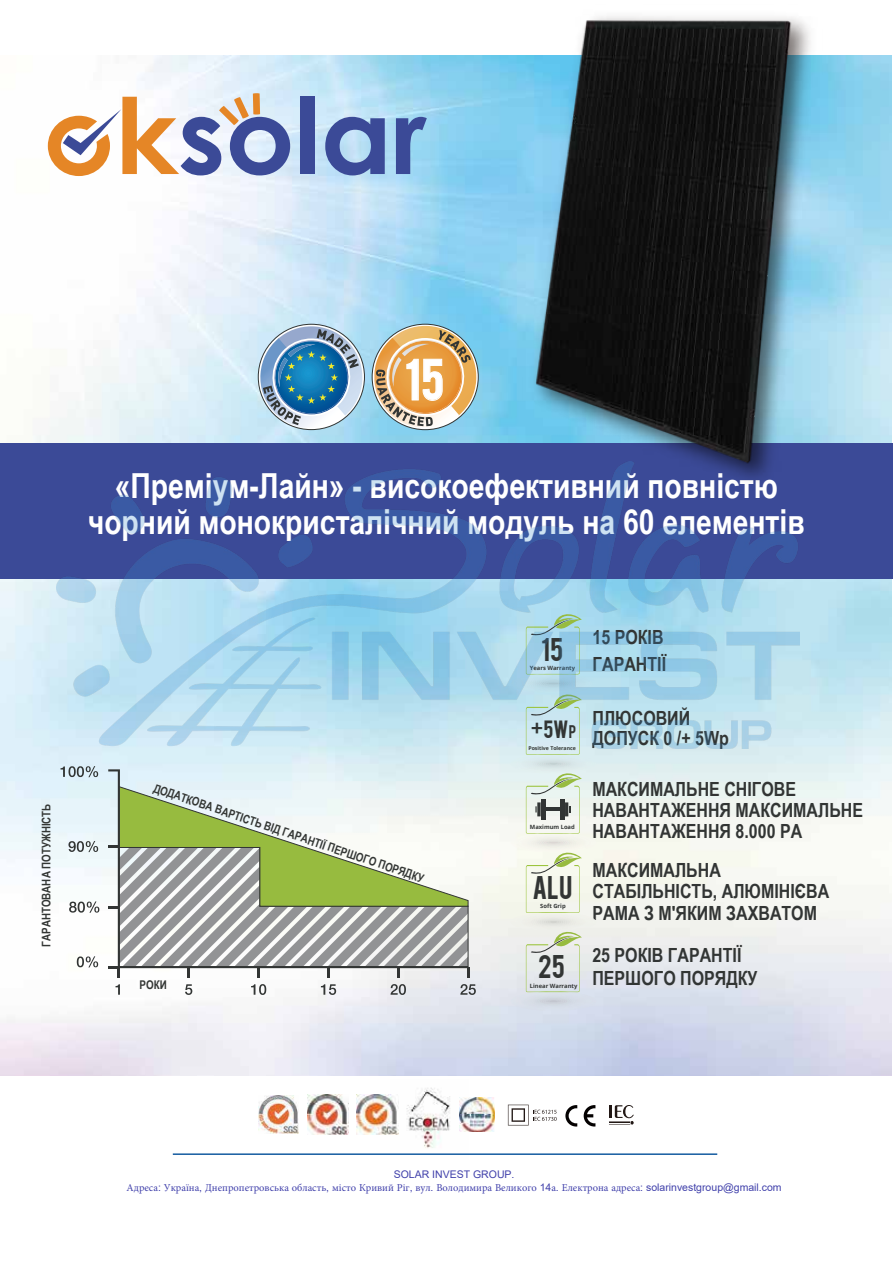
<style>
.page{position:relative;width:893px;height:1263px;background:#fff}
.page>*{position:absolute;margin:0;border:0;box-sizing:border-box;transform-origin:0 0}
.t1{font:45.75px "Bebas";color:#fff}
.t2{font:700 34.5px/35.4px "Arial Narrow";color:#fff;text-align:center}
.t3{font:25.8px "Bebas";color:#323534}
.t4{font:19.65px "Bebas";color:#323534}
.t5{font:700 19.5px/20.9px "Arial Narrow";color:#323534}
.t6{font:700 12px "Arial Narrow";color:#333634}
.t7{font:700 11.85px "Arial Narrow";color:#333634}
.t8{font:10.5px "Minion Pro";color:#4040aa}
.t9{font:10.5px "Arial";color:#4040aa}
.t10{font:700 5.85px "Open Sans";color:#323534}
.t11{font:700 5.25px "Open Sans";color:#323534}
.s1{font-size:22.65px}
.s2{font-size:14.4px}
.s3{font-family:"Arial"}
</style>
<div class="page">
<img style="left:0;top:56px;width:891px;height:1019px">
<div style="left:0;top:443px;width:893px;height:135px;background:#3b4a97"></div>
<img style="left:511px;top:912px;width:85px;height:20px">
<img style="left:513px;top:913px;width:81px;height:18px">
<img style="left:514px;top:913px;width:78px;height:18px">
<img style="left:516px;top:913px;width:75px;height:17px">
<img style="left:518px;top:914px;width:71px;height:16px">
<img style="left:520px;top:914px;width:67px;height:16px">
<img style="left:522px;top:915px;width:63px;height:14px">
<img style="left:523px;top:915px;width:60px;height:14px">
<img style="left:525px;top:916px;width:57px;height:12px">
<img style="left:527px;top:916px;width:53px;height:4px">
<img style="left:529px;top:916px;width:49px;height:4px">
<img style="left:532px;top:917px;width:42px;height:3px">
<img style="left:538px;top:918px;width:31px;height:2px">
<img style="left:541px;top:919px;width:24px;height:1px">
<img style="left:511px;top:754px;width:85px;height:20px">
<img style="left:513px;top:755px;width:81px;height:18px">
<svg style="left:526px;top:748px;width:56px;height:7px"></svg>
<img style="left:514px;top:755px;width:78px;height:18px">
<img style="left:516px;top:755px;width:75px;height:17px">
<img style="left:518px;top:756px;width:71px;height:16px">
<img style="left:520px;top:756px;width:67px;height:15px">
<img style="left:522px;top:757px;width:63px;height:14px">
<img style="left:523px;top:757px;width:60px;height:14px">
<img style="left:525px;top:757px;width:57px;height:13px">
<img style="left:527px;top:758px;width:53px;height:4px">
<img style="left:529px;top:758px;width:49px;height:4px">
<img style="left:534px;top:759px;width:39px;height:3px">
<img style="left:538px;top:760px;width:31px;height:2px">
<img style="left:543px;top:761px;width:21px;height:1px">
<img style="left:511px;top:991px;width:85px;height:20px">
<img style="left:513px;top:992px;width:81px;height:19px">
<svg style="left:526px;top:920px;width:56px;height:72px;background:#e0e5dd"></svg>
<img style="left:514px;top:992px;width:78px;height:18px">
<img style="left:516px;top:993px;width:75px;height:17px">
<img style="left:518px;top:993px;width:71px;height:16px">
<img style="left:520px;top:994px;width:67px;height:15px">
<img style="left:522px;top:994px;width:63px;height:14px">
<img style="left:523px;top:994px;width:60px;height:14px">
<img style="left:525px;top:995px;width:57px;height:13px">
<img style="left:527px;top:995px;width:53px;height:12px">
<img style="left:529px;top:996px;width:49px;height:11px">
<img style="left:531px;top:996px;width:45px;height:10px">
<img style="left:532px;top:996px;width:42px;height:10px">
<img style="left:534px;top:997px;width:39px;height:9px">
<img style="left:536px;top:997px;width:35px;height:8px">
<img style="left:538px;top:998px;width:31px;height:7px">
<img style="left:540px;top:998px;width:27px;height:6px">
<img style="left:541px;top:998px;width:24px;height:6px">
<img style="left:543px;top:999px;width:21px;height:5px">
<img style="left:545px;top:999px;width:17px;height:4px">
<svg style="left:547px;top:1000px;width:13px;height:3px"></svg>
<img style="left:511px;top:833px;width:85px;height:19px">
<img style="left:513px;top:834px;width:81px;height:18px">
<img style="left:514px;top:834px;width:78px;height:18px">
<img style="left:516px;top:834px;width:75px;height:17px">
<img style="left:518px;top:835px;width:71px;height:16px">
<img style="left:520px;top:835px;width:67px;height:15px">
<img style="left:522px;top:835px;width:63px;height:15px">
<img style="left:523px;top:836px;width:60px;height:14px">
<img style="left:525px;top:836px;width:57px;height:13px">
<img style="left:527px;top:837px;width:53px;height:4px">
<img style="left:529px;top:837px;width:49px;height:4px">
<img style="left:531px;top:837px;width:45px;height:4px">
<img style="left:534px;top:838px;width:39px;height:3px">
<img style="left:538px;top:839px;width:31px;height:2px">
<img style="left:543px;top:840px;width:21px;height:1px">
<svg style="left:526px;top:841px;width:56px;height:73px;background:#ecf0de"></svg>
<svg style="left:526px;top:762px;width:56px;height:72px"></svg>
<hr style="left:560px;top:799px;width:4px;height:21px;background:#323534">
<hr style="left:565px;top:802px;width:3px;height:14px;background:#323534">
<hr style="left:541px;top:799px;width:4px;height:21px;background:#323534">
<svg style="left:537px;top:802px;width:4px;height:14px"></svg>
<svg style="left:61px;top:766px;width:37px;height:11px"></svg>
<svg style="left:68px;top:841px;width:30px;height:11px"></svg>
<svg style="left:77px;top:956px;width:21px;height:11px"></svg>
<svg style="left:116px;top:984px;width:4px;height:11px"></svg>
<svg style="left:185px;top:984px;width:7px;height:11px"></svg>
<svg style="left:251px;top:984px;width:15px;height:11px"></svg>
<svg style="left:321px;top:984px;width:15px;height:11px"></svg>
<svg style="left:390px;top:984px;width:16px;height:11px"></svg>
<svg style="left:460px;top:984px;width:16px;height:11px"></svg>
<svg style="left:108px;top:786px;width:361px;height:192px"></svg>
<svg style="left:108px;top:769px;width:360px;height:199px"></svg>
<svg style="left:69px;top:901px;width:30px;height:12px"></svg>
<img style="left:390px;top:1088px;width:70px;height:60px">
<img style="left:259px;top:1096px;width:40px;height:38px">
<img style="left:460px;top:1097px;width:34px;height:35px">
<img style="left:308px;top:1095px;width:40px;height:40px">
<img style="left:357px;top:1095px;width:41px;height:40px">
<svg style="left:584px;top:1105px;width:11px;height:22px"></svg>
<svg style="left:565px;top:1105px;width:12px;height:22px"></svg>
<svg style="left:609px;top:1105px;width:25px;height:20px"></svg>
<svg style="left:508px;top:1105px;width:49px;height:20px"></svg>
<hr style="left:173px;top:1153px;width:544px;height:2px;background:#135a9f">
<div style="left:300px;top:97px;width:15px;height:77px;background:#3b4a97"></div>
<svg style="left:325px;top:117px;width:60px;height:58px;background:#6b81b9"></svg>
<svg style="left:396px;top:117px;width:31px;height:57px;background:#6589c0"></svg>
<svg style="left:48px;top:93px;width:242px;height:83px"></svg>
<svg style="left:259px;top:326px;width:104px;height:102px;background:#75a4c3"></svg>
<svg style="left:374px;top:326px;width:103px;height:101px;background:#ceb181"></svg>
<img style="left:493px;top:16px;width:360px;height:445px">
<img style="left:57px;top:461px;width:743px;height:287px">
<p class="t7" style="left:37px;top:947px;width:145px;rotate:-90deg">ГАРАНТОВАНА ПОТУЖНІСТЬ</p>
<h1 class="t1" style="left:405px;top:346px;width:41px">15</h1>
<h2 class="t2" style="left:88px;top:467px;width:718px">«Преміум-Лайн» - високоефективний повністю чорний монокристалічний модуль на 60 елементів</h2>
<p class="t7" style="left:157px;top:778px;width:286px;rotate:19deg">ДОДАТКОВА ВАРТІСТЬ ВІД ГАРАНТІЇ ПЕРШОГО ПОРЯДКУ</p>
<p class="t6" style="left:139px;top:976px;width:29px">РОКИ</p>
<h3 class="t3" style="left:541px;top:630px;width:23px">15</h3>
<p class="t10" style="left:530px;top:664px;width:47px">Years Warranty</p>
<p class="t4" style="left:531px;top:715px;width:47px"><span class="s1">+</span>5w<span class="s2">P</span></p>
<p class="t11" style="left:528px;top:745px;width:49px">Positive Tolerance</p>
<p class="t10" style="left:530px;top:823px;width:46px">Maximum Load</p>
<h3 class="t3" style="left:532px;top:869px;width:42px">aLU</h3>
<p class="t10" style="left:540px;top:902px;width:27px">Soft Grip</p>
<h3 class="t3" style="left:538px;top:948px;width:28px">25</h3>
<p class="t10" style="left:530px;top:981px;width:49px">Linear Warranty</p>
<p class="t5" style="left:592px;top:623px;width:75px;line-height:26.7px">15 РОКІВ<br>ГАРАНТІЇ</p>
<p class="t5" style="left:592px;top:706px;width:138px">ПЛЮСОВИЙ<br>ДОПУСК 0 /+ 5Wp</p>
<p class="t5" style="left:592px;top:778px;width:272px">МАКСИМАЛЬНЕ СНІГОВЕ<br>НАВАНТАЖЕННЯ МАКСИМАЛЬНЕ<br>НАВАНТАЖЕННЯ 8.000 PA</p>
<p class="t5" style="left:592px;top:858px;width:238px;line-height:21.5px">МАКСИМАЛЬНА<br>СТАБІЛЬНІСТЬ, АЛЮМІНІЄВА<br>РАМА З М'ЯКИМ ЗАХВАТОМ</p>
<p class="t5" style="left:592px;top:942px;width:167px;line-height:23.4px">25 РОКІВ ГАРАНТІЇ<br>ПЕРШОГО ПОРЯДКУ</p>
<p class="t9" style="left:394px;top:1167px;width:122px">SOLAR INVEST GROUP.</p>
<p class="t8" style="left:127px;top:1180px;width:656px">Адреса<span class="s3">:</span> Україна<span class="s3">,</span> Днепропетровська область<span class="s3">,</span> місто Кривий Ріг<span class="s3">,</span> вул<span class="s3">.</span> Володимира Великого <span class="s3">14</span>а<span class="s3">.</span> Електрона адреса<span class="s3">: solarinvestgroup@gmail.com</span></p>
</div>
